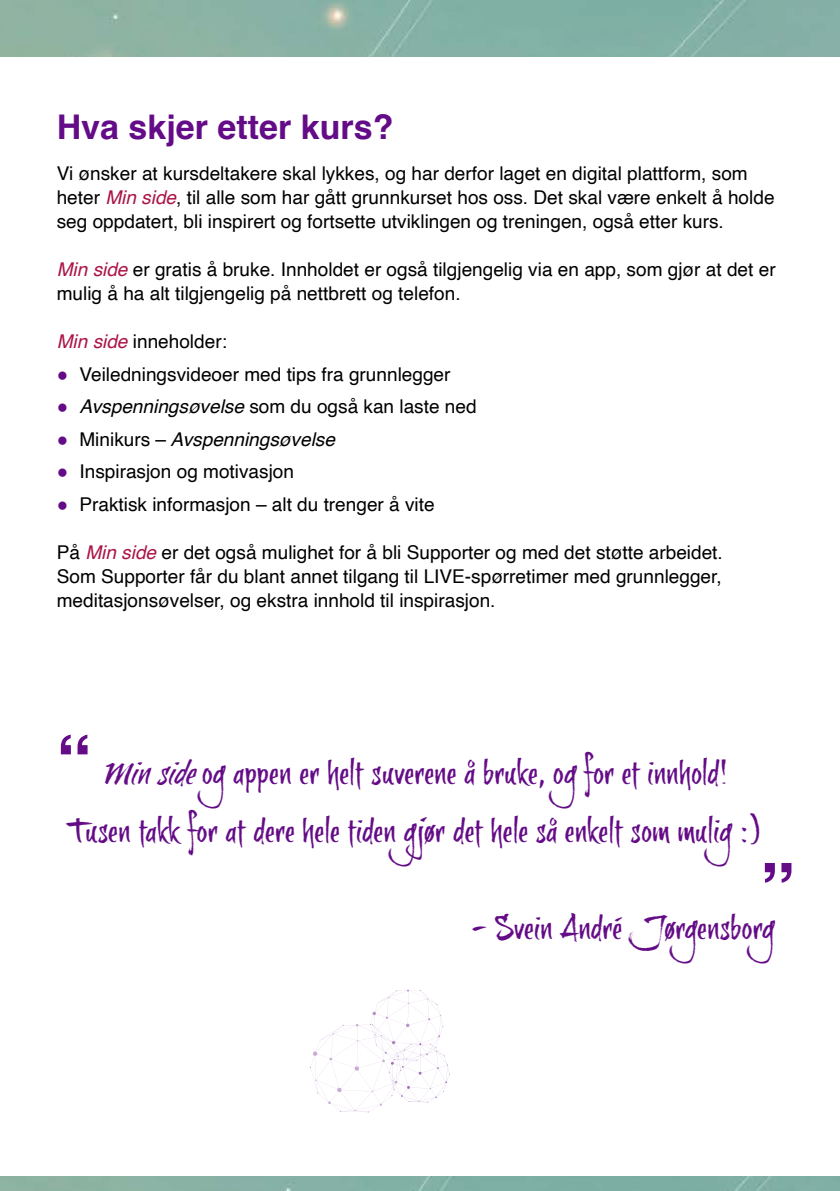
<style>
.page{position:relative;width:840px;height:1191px;background:#fff}
.page>*{position:absolute;margin:0;border:0;box-sizing:border-box;transform-origin:0 0}
.t1{font:700 72px "Helvetica";color:#640c87}
.t2{font:700 34px "Helvetica";color:#640c87}
.t3{font:32px/58px "brushtip Texe";letter-spacing:.02em;color:#640c87;text-align:center}
.t4{font:19px/24px "Helvetica";color:#000}
.t5{font:italic 19px "Helvetica";color:#000}
.s1{font-style:italic;color:#ab1546}
.s2{color:#640c87}
.s3{font-style:italic}
.s4{font-style:normal;color:#640c87}
.s5{font-style:normal}
</style>
<div class="page">
<img style="left:0;top:0;width:839px;height:57px">
<img style="left:0;top:1176px;width:839px;height:15px">
<svg style="left:310px;top:989px;width:139px;height:123px"></svg>
<h2 class="t2" style="left:57px;top:106px;width:338px">Hva skjer etter kurs?</h2>
<p class="t4" style="left:57px;top:162px;width:719px">Vi ønsker at kursdeltakere skal lykkes, og har derfor laget en digital plattform, som heter <span class="s1">Min side</span>, til alle som har gått grunnkurset hos oss. Det skal være enkelt å holde seg oppdatert, bli inspirert og fortsette utviklingen og treningen, også etter kurs.</p>
<p class="t4" style="left:57px;top:258px;width:720px"><span class="s1">Min side</span> er gratis å bruke. Innholdet er også tilgjengelig via en app, som gjør at det er mulig å ha alt tilgjengelig på nettbrett og telefon.</p>
<p class="t4" style="left:57px;top:330px;width:172px"><span class="s1">Min side</span> inneholder:</p>
<p class="t4" style="left:57px;top:362px;width:395px"><span class="s2">●</span> Veiledningsvideoer med tips fra grunnlegger</p>
<p class="t4" style="left:57px;top:395px;width:421px"><span class="s2">●</span> <span class="s3">Avspenningsøvelse</span> som du også kan laste ned</p>
<p class="t5" style="left:57px;top:424px;width:279px"><span class="s4">●</span> <span class="s5">Minikurs –</span> Avspenningsøvelse</p>
<p class="t4" style="left:57px;top:460px;width:239px"><span class="s2">●</span> Inspirasjon og motivasjon</p>
<p class="t4" style="left:57px;top:492px;width:379px"><span class="s2">●</span> Praktisk informasjon – alt du trenger å vite</p>
<p class="t4" style="left:57px;top:540px;width:667px;text-align:justify">På <span class="s1">Min side</span> er det også mulighet for å bli Supporter og med det støtte arbeidet.<br>Som Supporter får du blant annet tilgang til LIVE-spørretimer med grunnlegger, meditasjonsøvelser, og ekstra innhold til inspirasjon.</p>
<h1 class="t1" style="left:56px;top:717px;width:37px">“</h1>
<h3 class="t3" style="left:68px;top:742px;width:693px"><span class="s3">Minside</span>ogappen er helt suverene å bruke, ogfor et innhold!<br>Tusen takk for at dere hele tiden gjør det hele så enkelt som mulig:)</h3>
<h1 class="t1" style="left:759px;top:845px;width:37px">ˮ</h1>
<h3 class="t3" style="left:471px;top:898px;width:321px">– Svein André Jørgensborg</h3>
</div>
